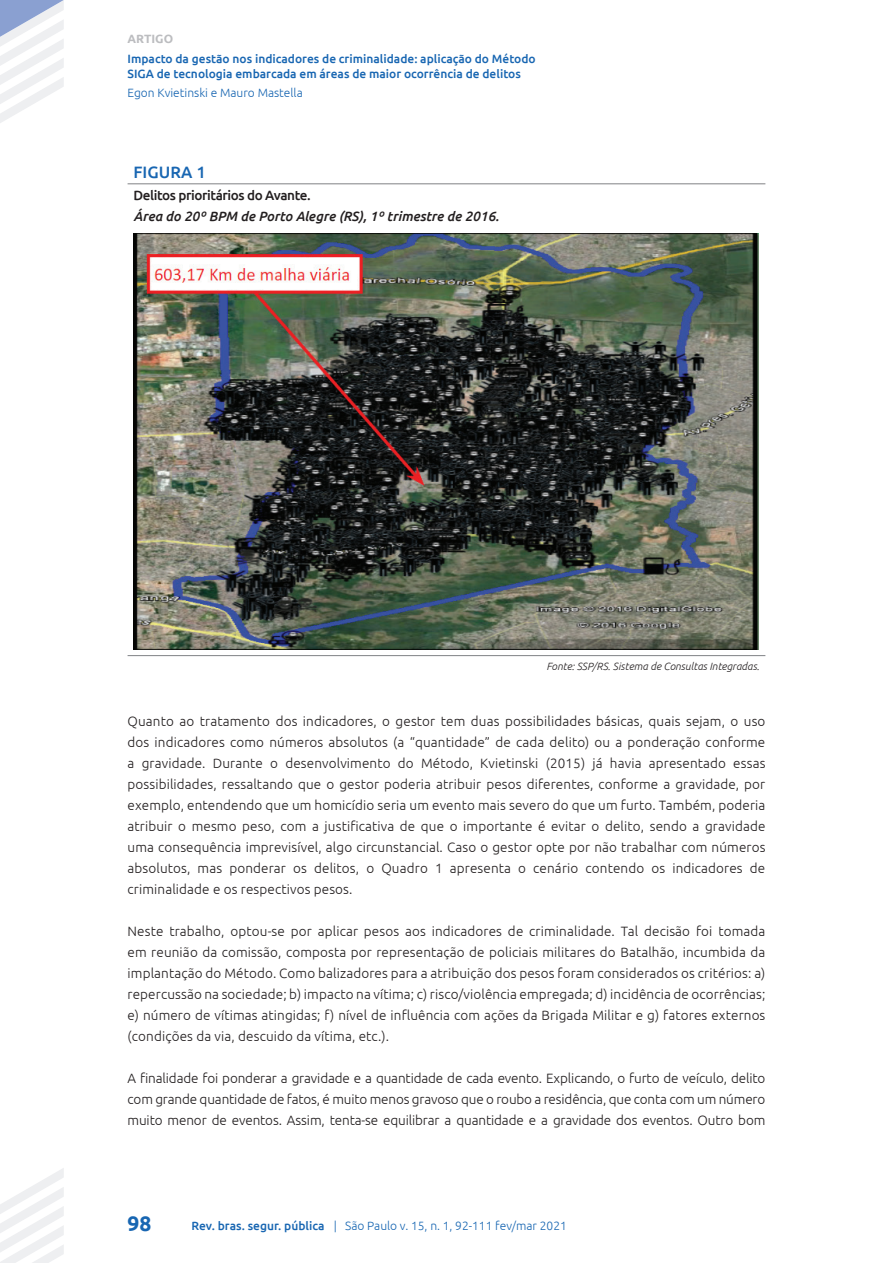
<style>
.page{position:relative;width:893px;height:1263px;background:#fff}
.page>*{position:absolute;margin:0;border:0;box-sizing:border-box;transform-origin:0 0}
.t1{font:700 21px "Ubuntu";color:#1866b2}
.t2{font:500 16.5px "Ubuntu";color:#1866b2}
.t3{font:300 13.5px/21px "Ubuntu";letter-spacing:.01em;color:#231f20;text-align:justify}
.t4{font:italic 500 13.5px "Ubuntu";color:#231f20}
.t5{font:500 13.5px "Ubuntu";letter-spacing:-.03em;color:#231f20}
.t6{font:500 12px/15px "Ubuntu";color:#1866b2}
.t7{font:300 12px "Ubuntu";color:#1866b2}
.t8{font:700 12px "Ubuntu";color:#bcbdc0}
.t9{font:italic 300 10.5px "Ubuntu";color:#231f20}
.s1{font-weight:500}
</style>
<div class="page">
<svg style="left:0;top:1168px;width:64px;height:95px"></svg>
<svg style="left:0;top:0;width:64px;height:123px"></svg>
<hr style="left:128px;top:655px;width:637px;height:1px;background:#808285">
<hr style="left:128px;top:183px;width:637px;height:1px;background:#808285">
<img style="left:134px;top:233px;width:624px;height:417px">
<p class="t8" style="left:128px;top:32px;width:47px">ARTIGO</p>
<p class="t6" style="left:128px;top:50px;width:410px">Impacto da gestão nos indicadores de criminalidade: aplicação do Método<br>SIGA de tecnologia embarcada em áreas de maior ocorrência de delitos</p>
<p class="t7" style="left:128px;top:85px;width:177px">Egon Kvietinski e Mauro Mastella</p>
<p class="t2" style="left:134px;top:162px;width:74px">Figura 1</p>
<p class="t5" style="left:134px;top:187px;width:179px">Delitos prioritários do Avante.</p>
<p class="t4" style="left:134px;top:208px;width:367px">Área do 20º BPM de Porto Alegre (RS), 1º trimestre de 2016.</p>
<p class="t9" style="left:546px;top:660px;width:214px">Fonte: SSP/RS. Sistema de Consultas Integradas.</p>
<p class="t3" style="left:128px;top:710px;width:639px">Quanto ao tratamento dos indicadores, o gestor tem duas possibilidades básicas, quais sejam, o uso dos indicadores como números absolutos (a “quantidade” de cada delito) ou a ponderação conforme a gravidade. Durante o desenvolvimento do Método, Kvietinski (2015) já havia apresentado essas possibilidades, ressaltando que o gestor poderia atribuir pesos diferentes, conforme a gravidade, por exemplo, entendendo que um homicídio seria um evento mais severo do que um furto. Também, poderia atribuir o mesmo peso, com a justificativa de que o importante é evitar o delito, sendo a gravidade uma consequência imprevisível, algo circunstancial. Caso o gestor opte por não trabalhar com números absolutos, mas ponderar os delitos, o Quadro 1 apresenta o cenário contendo os indicadores de criminalidade e os respectivos pesos.</p>
<p class="t3" style="left:128px;top:920px;width:639px">Neste trabalho, optou-se por aplicar pesos aos indicadores de criminalidade. Tal decisão foi tomada em reunião da comissão, composta por representação de policiais militares do Batalhão, incumbida da implantação do Método. Como balizadores para a atribuição dos pesos foram considerados os critérios: a) repercussão na sociedade; b) impacto na vítima; c) risco/violência empregada; d) incidência de ocorrências; e) número de vítimas atingidas; f) nível de influência com ações da Brigada Militar e g) fatores externos (condições da via, descuido da vítima, etc.).</p>
<p class="t3" style="left:128px;top:1067px;width:639px">A finalidade foi ponderar a gravidade e a quantidade de cada evento. Explicando, o furto de veículo, delito com grande quantidade de fatos, é muito menos gravoso que o roubo a residência, que conta com um número muito menor de eventos. Assim, tenta-se equilibrar a quantidade e a gravidade dos eventos. Outro bom</p>
<h1 class="t1" style="left:128px;top:1211px;width:25px">98</h1>
<p class="t7" style="left:191px;top:1218px;width:377px"><span class="s1">Rev. bras. segur. pública</span> | São Paulo v. 15, n. 1, 92-111 fev/mar 2021</p>
</div>
